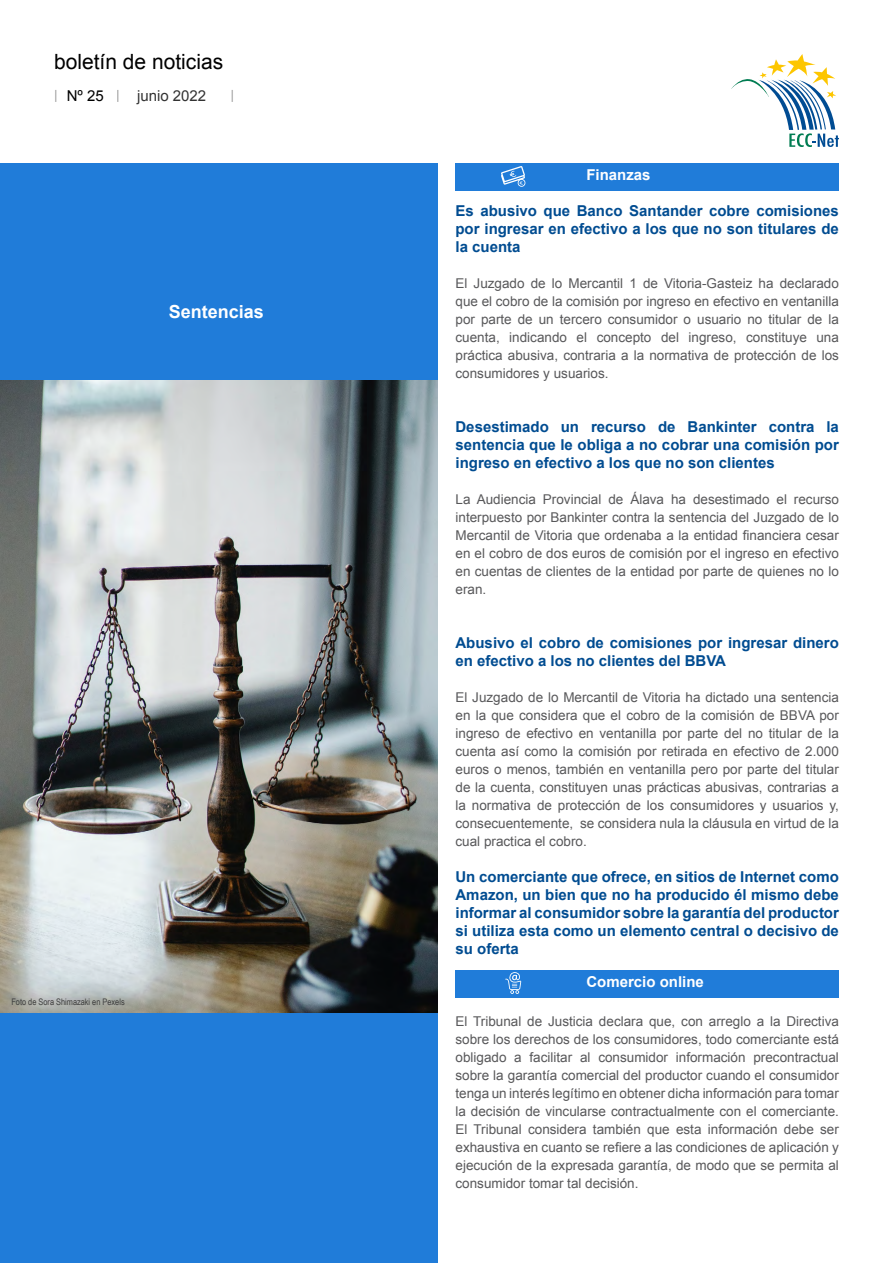
<style>
.page{position:relative;width:893px;height:1263px;background:#fff}
.page>*{position:absolute;margin:0;border:0;box-sizing:border-box;transform-origin:0 0}
.t1{font:21px "Arial";color:#000}
.t2{font:700 18px "Arial";color:#fff}
.t3{font:700 15px/18px "Arial";color:#004c91;text-align:justify}
.t4{font:700 15px "Arial";color:#fff}
.t5{font:15px "Arial";color:#333}
.t6{font:15px "Arial";color:#000}
.t7{font:13.5px/18px "Arial";color:#58585a;text-align:justify}
.t8{font:9px "Arial Narrow";color:#3c3c3c}
</style>
<div class="page">
<svg style="left:731px;top:54px;width:108px;height:93px"></svg>
<svg style="left:55px;top:90px;width:1px;height:12px"></svg>
<svg style="left:117px;top:90px;width:1px;height:12px"></svg>
<svg style="left:232px;top:90px;width:1px;height:12px"></svg>
<div style="left:0;top:163px;width:437px;height:1100px;background:#207cd9"></div>
<img style="left:0;top:381px;width:437px;height:631px">
<div style="left:455px;top:163px;width:384px;height:27px;background:#207cd9"></div>
<svg style="left:501px;top:166px;width:25px;height:21px"></svg>
<div style="left:455px;top:970px;width:384px;height:27px;background:#207cd9"></div>
<svg style="left:505px;top:972px;width:16px;height:22px"></svg>
<h1 class="t1" style="left:54px;top:47px;width:171px">boletín de noticias</h1>
<p class="t6" style="left:67px;top:86px;width:39px">Nº 25</p>
<p class="t5" style="left:137px;top:85px;width:71px">junio 2022</p>
<h2 class="t2" style="left:169px;top:299px;width:97px">Sentencias</h2>
<p class="t8" style="left:11px;top:996px;width:115px">Foto de Sora Shimazaki en Pexels</p>
<p class="t4" style="left:586px;top:165px;width:66px">Finanzas</p>
<p class="t3" style="left:455px;top:202px;width:385px">Es abusivo que Banco Santander cobre comisiones por ingresar en efectivo a los que no son titulares de la cuenta</p>
<p class="t7" style="left:455px;top:274px;width:385px">El Juzgado de lo Mercantil 1 de Vitoria-Gasteiz ha declarado que el cobro de la comisión por ingreso en efectivo en ventanilla por parte de un tercero consumidor o usuario no titular de la cuenta, indicando el concepto del ingreso, constituye una práctica abusiva, contraria a la normativa de protección de los consumidores y usuarios.</p>
<p class="t3" style="left:455px;top:418px;width:385px">Desestimado un recurso de Bankinter contra la sentencia que le obliga a no cobrar una comisión por ingreso en efectivo a los que no son clientes</p>
<p class="t7" style="left:455px;top:490px;width:385px">La Audiencia Provincial de Álava ha desestimado el recurso interpuesto por Bankinter contra la sentencia del Juzgado de lo Mercantil de Vitoria que ordenaba a la entidad financiera cesar en el cobro de dos euros de comisión por el ingreso en efectivo en cuentas de clientes de la entidad por parte de quienes no lo eran.</p>
<p class="t3" style="left:455px;top:634px;width:385px">Abusivo el cobro de comisiones por ingresar dinero en efectivo a los no clientes del BBVA</p>
<p class="t7" style="left:455px;top:688px;width:385px">El Juzgado de lo Mercantil de Vitoria ha dictado una sentencia en la que considera que el cobro de la comisión de BBVA por ingreso de efectivo en ventanilla por parte del no titular de la cuenta así como la comisión por retirada en efectivo de 2.000 euros o menos, también en ventanilla pero por parte del titular de la cuenta, constituyen unas prácticas abusivas, contrarias a la normativa de protección de los consumidores y usuarios y, consecuentemente, se considera nula la cláusula en virtud de la cual practica el cobro.</p>
<p class="t3" style="left:455px;top:868px;width:385px">Un comerciante que ofrece, en sitios de Internet como Amazon, un bien que no ha producido él mismo debe informar al consumidor sobre la garantía del productor si utiliza esta como un elemento central o decisivo de su oferta</p>
<p class="t4" style="left:586px;top:971px;width:119px">Comercio online</p>
<p class="t7" style="left:455px;top:1012px;width:385px">El Tribunal de Justicia declara que, con arreglo a la Directiva sobre los derechos de los consumidores, todo comerciante está obligado a facilitar al consumidor información precontractual sobre la garantía comercial del productor cuando el consumidor tenga un interés legítimo en obtener dicha información para tomar la decisión de vincularse contractualmente con el comerciante.<br>El Tribunal considera también que esta información debe ser exhaustiva en cuanto se refiere a las condiciones de aplicación y ejecución de la expresada garantía, de modo que se permita al consumidor tomar tal decisión.</p>
</div>
